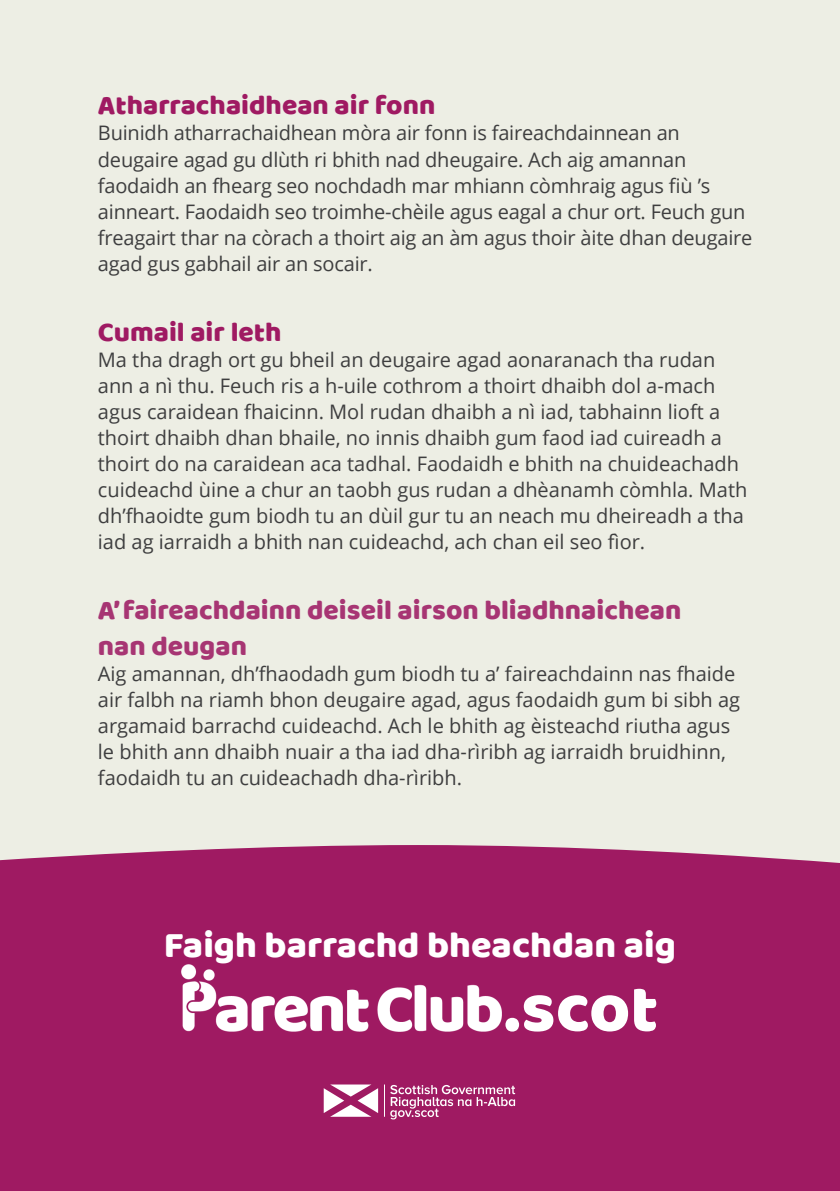
<style>
.page{position:relative;width:840px;height:1191px;background:#fff}
.page>*{position:absolute;margin:0;border:0;box-sizing:border-box;transform-origin:0 0}
.t1{font:70.2px "Baloo Bhai";color:#fff}
.t2{font:37.4px "Baloo Bhai";color:#fff}
.t3{font:28px/36px "Baloo Bhai";color:#a73573}
.t4{font:28px "Baloo Bhai";color:#9f1a62}
.t5{font:20px/26px "Open Sans";color:#3e3e3f}
</style>
<div class="page">
<div style="left:0;top:0;width:839px;height:1191px;background:#edeee4"></div>
<div style="left:0;top:845px;width:839px;height:346px;background:#9f1a62"></div>
<hr style="left:384px;top:1084px;width:1px;height:32px;background:#fff">
<svg style="left:323px;top:1084px;width:55px;height:32px;background:#d499b9"></svg>
<svg style="left:390px;top:1085px;width:125px;height:34px;background:#b44d85"></svg>
<img style="left:181px;top:964px;width:320px;height:67px">
<h3 class="t4" style="left:98px;top:88px;width:339px">Atharrachaidhean air fonn</h3>
<p class="t5" style="left:98px;top:120px;width:655px">Buinidh atharrachaidhean mòra air fonn is faireachdainnean an deugaire agad gu dlùth ri bhith nad dheugaire. Ach aig amannan faodaidh an fhearg seo nochdadh mar mhiann còmhraig agus fiù ’s ainneart. Faodaidh seo troimhe-chèile agus eagal a chur ort. Feuch gun freagairt thar na còrach a thoirt aig an àm agus thoir àite dhan deugaire agad gus gabhail air an socair.</p>
<h3 class="t4" style="left:98px;top:314px;width:185px">Cumail air leth</h3>
<p class="t5" style="left:98px;top:346px;width:650px">Ma tha dragh ort gu bheil an deugaire agad aonaranach tha rudan ann a nì thu. Feuch ris a h-uile cothrom a thoirt dhaibh dol a-mach agus caraidean fhaicinn. Mol rudan dhaibh a nì iad, tabhainn lioft a thoirt dhaibh dhan bhaile, no innis dhaibh gum faod iad cuireadh a thoirt do na caraidean aca tadhal. Faodaidh e bhith na chuideachadh cuideachd ùine a chur an taobh gus rudan a dhèanamh còmhla. Math dh’fhaoidte gum biodh tu an dùil gur tu an neach mu dheireadh a tha iad ag iarraidh a bhith nan cuideachd, ach chan eil seo fìor.</p>
<h3 class="t3" style="left:98px;top:591px;width:584px">A’ faireachdainn deiseil airson bliadhnaichean nan deugan</h3>
<p class="t5" style="left:98px;top:660px;width:643px">Aig amannan, dh’fhaodadh gum biodh tu a’ faireachdainn nas fhaide air falbh na riamh bhon deugaire agad, agus faodaidh gum bi sibh ag argamaid barrachd cuideachd. Ach le bhith ag èisteachd riutha agus le bhith ann dhaibh nuair a tha iad dha-rìribh ag iarraidh bruidhinn, faodaidh tu an cuideachadh dha-rìribh.</p>
<h2 class="t2" style="left:164px;top:922px;width:513px">Faigh barrachd bheachdan aig</h2>
<h1 class="t1" style="left:503px;top:965px;width:156px">.scot</h1>
</div>
